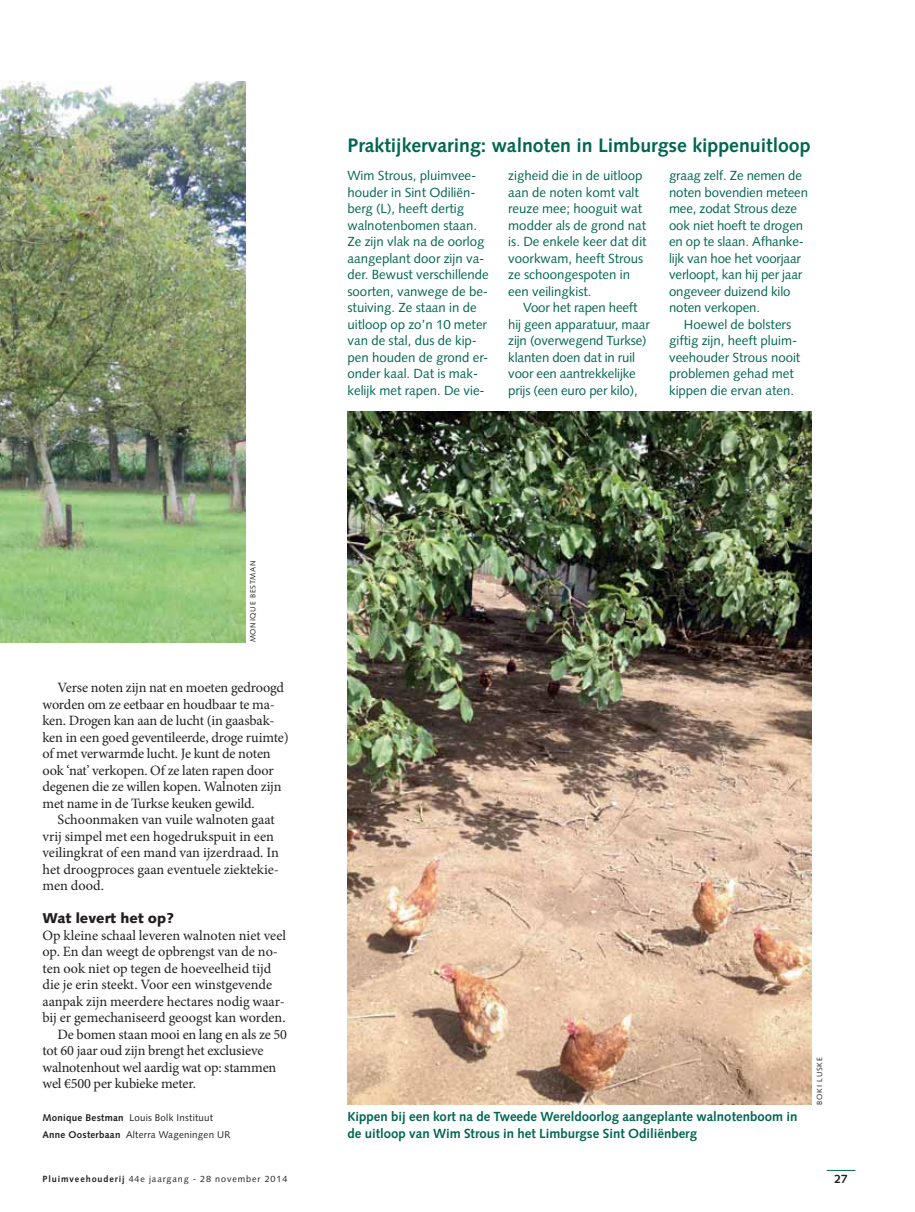
<style>
.page{position:relative;width:915px;height:1212px;background:#fff}
.page>*{position:absolute;margin:0;border:0;box-sizing:border-box;transform-origin:0 0}
.t1{font:700 19.5px "Syntax LT Std";color:#006651}
.t2{font:14.25px/16.5px "Minion Pro";letter-spacing:-.01em;color:#231f20}
.t3{font:900 14.25px "Syntax LT Std";color:#231f20}
.t4{font:13.2px/16.5px "Syntax LT Std";color:#006651}
.t5{font:700 13.2px/16.5px "Syntax LT Std";color:#006651}
.t6{font:700 12px "Syntax LT Std";color:#231f20}
.t7{font:9.75px/16.5px "Syntax LT Std";letter-spacing:.025em;color:#231f20}
.t8{font:9px "Syntax LT Std";letter-spacing:.1em;color:#231f20}
.t9{font:7.5px "Syntax LT Std";letter-spacing:.1em;color:#231f20}
.s1{font-weight:700}
</style>
<div class="page">
<svg style="left:826px;top:1170px;width:29px;height:1px"></svg>
<img style="left:0;top:81px;width:245px;height:561px">
<img style="left:347px;top:411px;width:464px;height:693px">
<h1 class="t1" style="left:347px;top:136px;width:464px">Praktijkervaring: walnoten in Limburgse kippenuitloop</h1>
<p class="t4" style="left:347px;top:168px;width:143px">Wim Strous, pluimvee&shy;houder in Sint Odiliën&shy;berg (L), heeft dertig walnotenbomen staan.<br>Ze zijn vlak na de oorlog aangeplant door zijn va&shy;der. Bewust verschillende soorten, vanwege de be&shy;stuiving. Ze staan in de uitloop op zo’n 10 meter van de stal, dus de kip&shy;pen houden de grond er&shy;onder kaal. Dat is mak&shy;kelijk met rapen. De vie-</p>
<p class="t4" style="left:508px;top:168px;width:140px">zigheid die in de uitloop aan de noten komt valt reuze mee; hooguit wat modder als de grond nat is. De enkele keer dat dit voorkwam, heeft Strous ze schoongespoten in een veilingkist.</p>
<p class="t4" style="left:668px;top:168px;width:140px">graag zelf. Ze nemen de noten bovendien meteen mee, zodat Strous deze ook niet hoeft te drogen en op te slaan. Afhanke&shy;lijk van hoe het voorjaar verloopt, kan hij per jaar ongeveer duizend kilo noten verkopen.</p>
<p class="t4" style="left:668px;top:317px;width:133px;text-align:center">Hoewel de bolsters giftig zijn, heeft pluim&shy;veehouder Strous nooit problemen gehad met kippen die ervan aten.</p>
<p class="t4" style="left:508px;top:300px;width:143px;text-indent:15px">Voor het rapen heeft hij geen apparatuur, maar zijn (overwegend Turkse) klanten doen dat in ruil voor een aantrekkelijke prijs (een euro per kilo),</p>
<p class="t9" style="left:249px;top:642px;width:83px;rotate:-90deg">MONIQUE BESTMAN</p>
<p class="t2" style="left:42px;top:680px;width:247px;text-indent:15px">Verse noten zijn nat en moeten gedroogd worden om ze eetbaar en houdbaar te ma&shy;ken. Drogen kan aan de lucht (in gaasbak&shy;ken in een goed geventileerde, droge ruimte) of met verwarmde lucht. Je kunt de noten ook ‘nat’ verkopen. Of ze laten rapen door degenen die ze willen kopen. Walnoten zijn met name in de Turkse keuken gewild.</p>
<p class="t2" style="left:42px;top:812px;width:238px;text-indent:15px">Schoonmaken van vuile walnoten gaat vrij simpel met een hogedrukspuit in een veilingkrat of een mand van ijzerdraad. In het droogproces gaan eventuele ziektekie&shy;men dood.</p>
<p class="t3" style="left:42px;top:911px;width:133px">Wat levert het op?</p>
<p class="t2" style="left:42px;top:928px;width:245px">Op kleine schaal leveren walnoten niet veel</p>
<p class="t2" style="left:42px;top:944px;width:237px">op. En dan weegt de opbrengst van de no-</p>
<p class="t2" style="left:42px;top:961px;width:230px">ten ook niet op tegen de hoeveelheid tijd</p>
<p class="t2" style="left:42px;top:977px;width:231px">die je erin steekt. Voor een winstgevende</p>
<p class="t2" style="left:42px;top:994px;width:244px">aanpak zijn meerdere hectares nodig waar-</p>
<p class="t2" style="left:42px;top:1010px;width:244px">bij er gemechaniseerd geoogst kan worden.</p>
<p class="t2" style="left:57px;top:1027px;width:231px">De bomen staan mooi en lang en als ze 50</p>
<p class="t2" style="left:42px;top:1043px;width:222px">tot 60 jaar oud zijn brengt het exclusieve</p>
<p class="t2" style="left:42px;top:1060px;width:235px">walnotenhout wel aardig wat op: stammen</p>
<p class="t2" style="left:42px;top:1076px;width:155px">wel €500 per kubieke meter.</p>
<p class="t7" style="left:42px;top:1110px;width:189px"><span class="s1">Monique Bestman</span> Louis Bolk Instituut<br><span class="s1">Anne Oosterbaan</span> Alterra Wageningen UR</p>
<p class="t5" style="left:347px;top:1109px;width:451px">Kippen bij een kort na de Tweede Wereldoorlog aangeplante walnotenboom in de uitloop van Wim Strous in het Limburgse Sint Odiliënberg</p>
<p class="t9" style="left:815px;top:1104px;width:48px;rotate:-90deg">BOKI LUSKE</p>
<p class="t8" style="left:42px;top:1174px;width:246px"><span class="s1">Pluimveehouderij</span> 44e jaargang - 28 november 2014</p>
<p class="t6" style="left:834px;top:1173px;width:15px">27</p>
</div>
